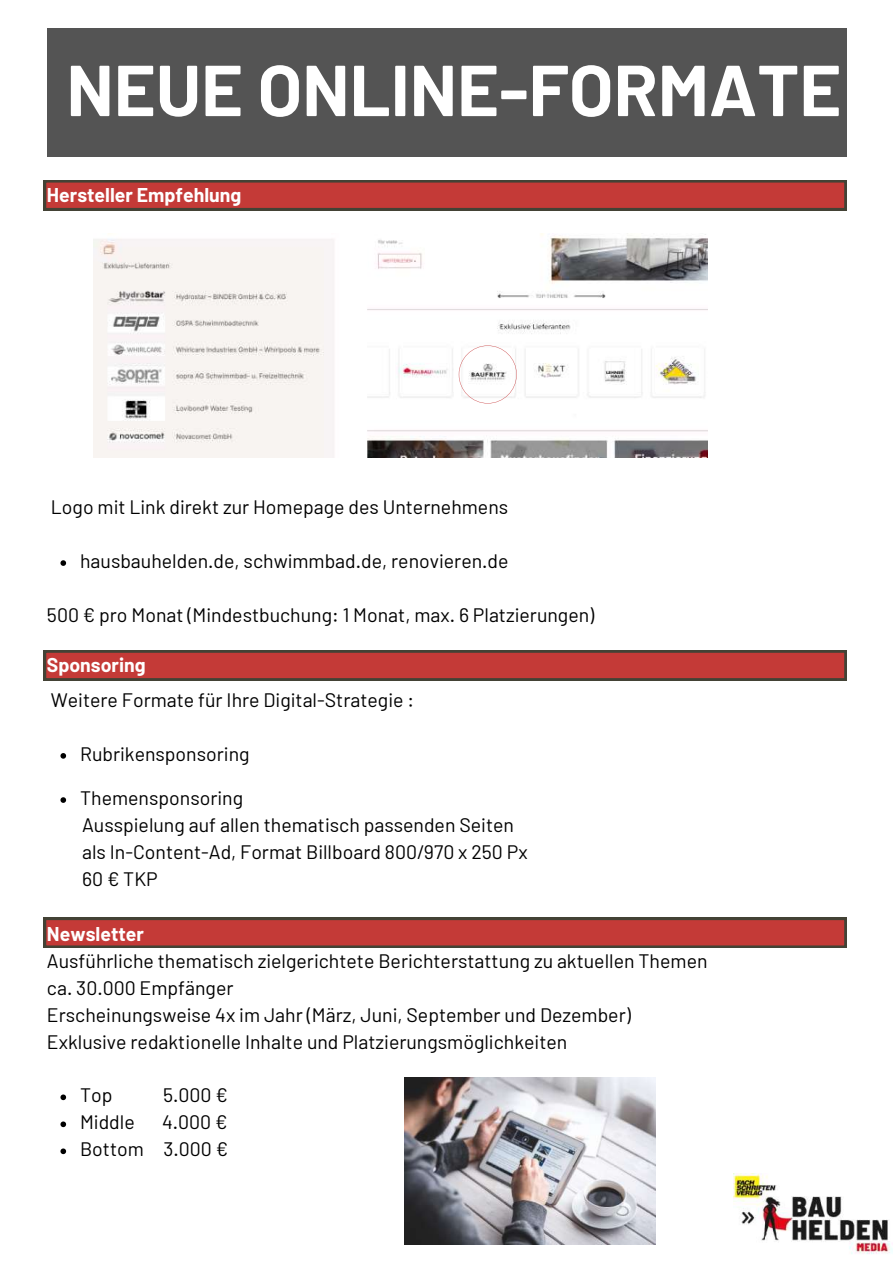
<style>
.page{position:relative;width:893px;height:1264px;background:#fff}
.page>*{position:absolute;margin:0;border:0;box-sizing:border-box;transform-origin:0 0}
.t1{font:700 72px "Barlow";color:#fff}
.t2{font:19.5px/27px "Barlow";color:#000}
.t3{font:700 19.5px "Barlow";color:#fff}
</style>
<div class="page">
<div style="left:47px;top:28px;width:799px;height:129px;background:#545454"></div>
<img style="left:734px;top:1173px;width:158px;height:81px">
<img style="left:93px;top:233px;width:614px;height:224px">
<svg style="left:458px;top:345px;width:58px;height:58px"></svg>
<img style="left:404px;top:1077px;width:251px;height:167px">
<svg style="left:60px;top:753px;width:6px;height:5px"></svg>
<svg style="left:44px;top:650px;width:802px;height:30px;background:#af3b36"></svg>
<svg style="left:44px;top:917px;width:802px;height:30px;background:#af3b36"></svg>
<svg style="left:60px;top:797px;width:6px;height:5px"></svg>
<svg style="left:44px;top:180px;width:802px;height:30px;background:#af3b36"></svg>
<svg style="left:60px;top:560px;width:6px;height:6px"></svg>
<svg style="left:60px;top:1094px;width:6px;height:6px"></svg>
<svg style="left:60px;top:1121px;width:6px;height:6px"></svg>
<svg style="left:60px;top:1148px;width:6px;height:6px"></svg>
<h1 class="t1" style="left:66px;top:44px;width:776px">NEUE ONLINE-FORMATE</h1>
<p class="t3" style="left:47px;top:182px;width:196px">Hersteller Empfehlung</p>
<p class="t2" style="left:51px;top:493px;width:459px">Logo mit Link direkt zur Homepage des Unternehmens</p>
<p class="t2" style="left:80px;top:547px;width:430px">hausbauhelden.de, schwimmbad.de, renovieren.de</p>
<p class="t2" style="left:47px;top:601px;width:549px">500 € pro Monat (Mindestbuchung: 1 Monat, max. 6 Platzierungen)</p>
<p class="t3" style="left:47px;top:652px;width:100px">Sponsoring</p>
<p class="t2" style="left:51px;top:685px;width:364px">Weitere Formate für Ihre Digital-Strategie :</p>
<p class="t2" style="left:80px;top:739px;width:171px">Rubrikensponsoring</p>
<p class="t2" style="left:80px;top:783px;width:449px">Themensponsoring<br>Ausspielung auf allen thematisch passenden Seiten als In-Content-Ad, Format Billboard 800/970 x 250 Px<br>60 € TKP</p>
<p class="t3" style="left:47px;top:922px;width:98px">Newsletter</p>
<p class="t2" style="left:47px;top:947px;width:662px">Ausführliche thematisch zielgerichtete Berichterstattung zu aktuellen Themen ca. 30.000 Empfänger<br>Erscheinungsweise 4x im Jahr (März, Juni, September und Dezember)<br>Exklusive redaktionelle Inhalte und Platzierungsmöglichkeiten</p>
<p class="t2" style="left:80px;top:1081px;width:34px">Top</p>
<p class="t2" style="left:163px;top:1081px;width:66px">5.000 €</p>
<p class="t2" style="left:80px;top:1108px;width:56px">Middle</p>
<p class="t2" style="left:80px;top:1108px;width:149px;text-align:right">4.000 €<br>Bottom 3.000 €</p>
</div>
